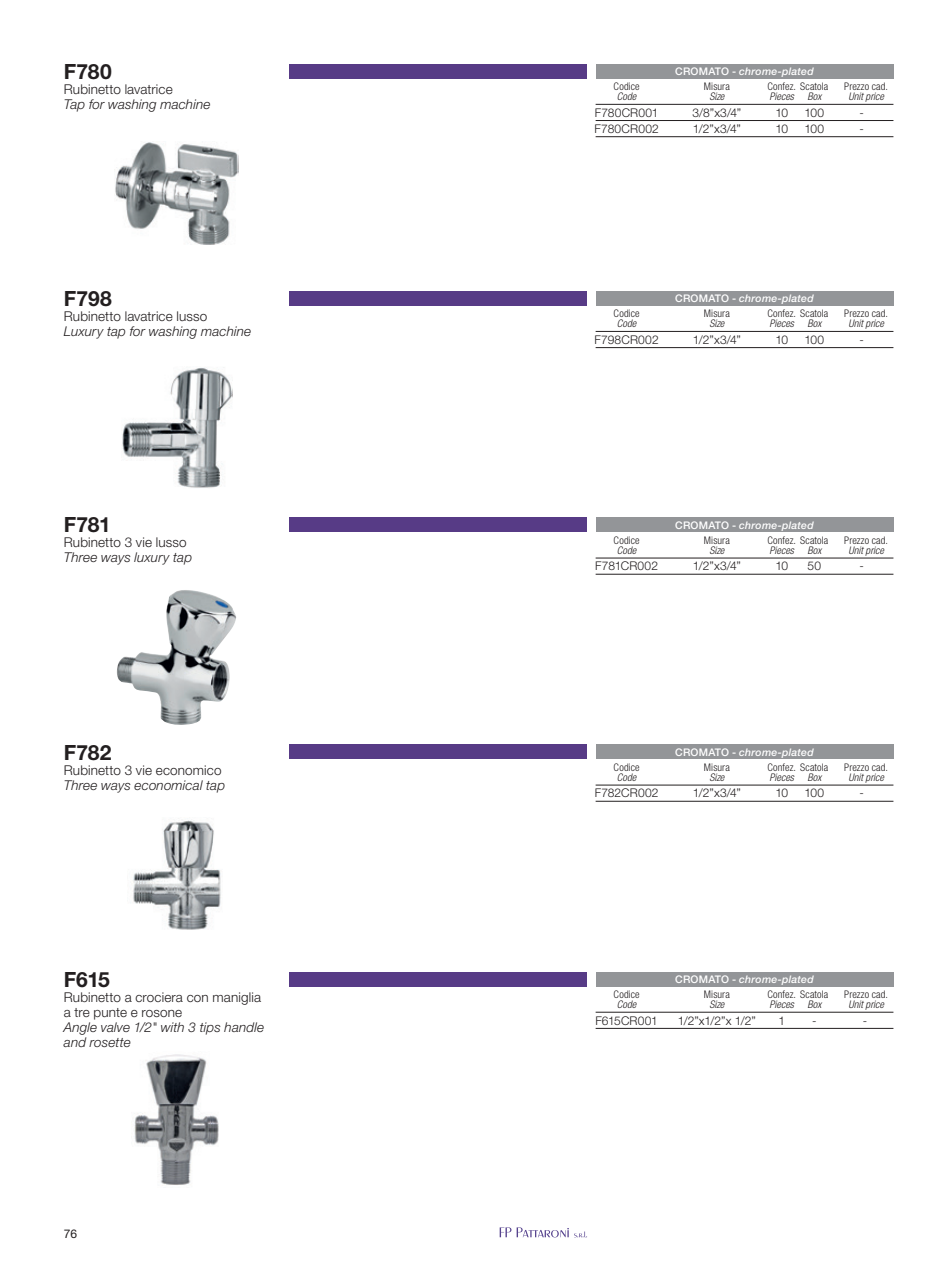
<style>
.page{position:relative;width:936px;height:1263px;background:#fff}
.page>*{position:absolute;margin:0;border:0;box-sizing:border-box;transform-origin:0 0}
.Didascalie{font:700 21px "Helvetica Neue LT Std";letter-spacing:-.005em;color:#231f20}
.t1{font:300 13.5px "Helvetica Neue LT Std";letter-spacing:.01em;color:#231f20}
.t2{font:italic 300 13.5px "Helvetica Neue LT Std";letter-spacing:.01em;color:#231f20}
.Prezzi{font:300 12px "Helvetica Neue LT Std";letter-spacing:.01em;color:#231f20}
.t3{font:12px "Helvetica Neue LT Std";color:#231f20}
.Didascalie-2{font:300 condensed 10.5px "Helvetica Neue LT Std";letter-spacing:.015em;color:#231f20}
.Didascalie-3{font:italic 300 condensed 10.5px "Helvetica Neue LT Std";letter-spacing:.01em;color:#231f20}
.t4{font:italic 500 10.5px "Helvetica Neue LT Std";letter-spacing:.02em;color:#fff}
.s1{font-style:normal}
</style>
<div class="page">
<hr style="left:595px;top:104px;width:298px;height:1px;background:#231f20">
<hr style="left:595px;top:120px;width:298px;height:1px;background:#231f20">
<hr style="left:595px;top:136px;width:298px;height:1px;background:#231f20">
<hr style="left:595px;top:331px;width:298px;height:1px;background:#231f20">
<hr style="left:595px;top:347px;width:298px;height:1px;background:#231f20">
<hr style="left:595px;top:558px;width:298px;height:1px;background:#231f20">
<hr style="left:595px;top:574px;width:298px;height:1px;background:#231f20">
<hr style="left:595px;top:785px;width:298px;height:1px;background:#231f20">
<hr style="left:595px;top:801px;width:298px;height:1px;background:#231f20">
<hr style="left:595px;top:1012px;width:298px;height:1px;background:#231f20">
<hr style="left:595px;top:1028px;width:298px;height:1px;background:#231f20">
<div style="left:595px;top:64px;width:298px;height:15px;background:#939598"></div>
<div style="left:595px;top:291px;width:298px;height:15px;background:#939598"></div>
<div style="left:595px;top:517px;width:298px;height:15px;background:#939598"></div>
<div style="left:595px;top:744px;width:298px;height:15px;background:#939598"></div>
<div style="left:289px;top:64px;width:298px;height:15px;background:#573b86"></div>
<div style="left:289px;top:291px;width:298px;height:15px;background:#573b86"></div>
<div style="left:289px;top:517px;width:298px;height:15px;background:#573b86"></div>
<div style="left:289px;top:744px;width:298px;height:15px;background:#573b86"></div>
<div style="left:595px;top:972px;width:298px;height:14px;background:#939598"></div>
<div style="left:289px;top:972px;width:298px;height:14px;background:#573b86"></div>
<img style="left:115px;top:142px;width:123px;height:103px">
<img style="left:117px;top:590px;width:119px;height:135px">
<img style="left:133px;top:820px;width:88px;height:110px">
<img style="left:122px;top:367px;width:110px;height:121px">
<img style="left:134px;top:1054px;width:85px;height:131px">
<svg style="left:499px;top:1227px;width:88px;height:10px"></svg>
<p class="Didascalie" style="left:64px;top:58px;width:49px">F780</p>
<p class="t1" style="left:64px;top:81px;width:110px">Rubinetto lavatrice</p>
<p class="t2" style="left:64px;top:96px;width:148px">Tap for washing machine</p>
<p class="Didascalie" style="left:64px;top:285px;width:49px">F798</p>
<p class="t1" style="left:64px;top:308px;width:145px">Rubinetto lavatrice lusso</p>
<p class="t2" style="left:64px;top:323px;width:189px">Luxury tap for washing machine</p>
<p class="Didascalie" style="left:64px;top:512px;width:48px">F781</p>
<p class="t1" style="left:64px;top:534px;width:124px">Rubinetto 3 vie lusso</p>
<p class="t2" style="left:64px;top:550px;width:130px">Three ways luxury tap</p>
<p class="Didascalie" style="left:64px;top:739px;width:49px">F782</p>
<p class="t1" style="left:64px;top:761px;width:159px">Rubinetto 3 vie economico</p>
<p class="t2" style="left:64px;top:777px;width:163px">Three ways economical tap</p>
<p class="Didascalie" style="left:64px;top:966px;width:48px">F615</p>
<p class="t1" style="left:64px;top:988px;width:199px">Rubinetto a crociera con maniglia</p>
<p class="t1" style="left:64px;top:1003px;width:120px">a tre punte e rosone</p>
<p class="t2" style="left:64px;top:1019px;width:202px">Angle valve 1/2" with 3 tips handle</p>
<p class="t2" style="left:64px;top:1034px;width:68px">and rosette</p>
<p class="t3" style="left:64px;top:1226px;width:15px">76</p>
<p class="Didascalie-2" style="left:613px;top:80px;width:28px">Codice</p>
<p class="Didascalie-3" style="left:617px;top:91px;width:21px">Code</p>
<p class="Prezzi" style="left:594px;top:105px;width:65px">F780CR001</p>
<p class="Prezzi" style="left:594px;top:121px;width:66px">F780CR002</p>
<p class="t4" style="left:675px;top:65px;width:140px"><span class="s1">CROMATO -</span> chrome-plated</p>
<p class="Didascalie-2" style="left:703px;top:80px;width:27px">Misura</p>
<p class="Didascalie-3" style="left:709px;top:91px;width:17px">Size</p>
<p class="Didascalie-2" style="left:767px;top:80px;width:62px">Confez. Scatola</p>
<p class="Didascalie-3" style="left:769px;top:91px;width:26px">Pieces</p>
<p class="Didascalie-3" style="left:807px;top:91px;width:15px">Box</p>
<p class="Didascalie-2" style="left:844px;top:80px;width:45px">Prezzo cad.</p>
<p class="Didascalie-3" style="left:848px;top:91px;width:37px">Unit price</p>
<p class="Prezzi" style="left:692px;top:105px;width:50px">3/8”x3/4”</p>
<p class="Prezzi" style="left:692px;top:121px;width:50px">1/2”x3/4”</p>
<p class="Prezzi" style="left:775px;top:105px;width:14px">10</p>
<p class="Prezzi" style="left:775px;top:121px;width:14px">10</p>
<p class="Prezzi" style="left:804px;top:105px;width:21px">100</p>
<p class="Prezzi" style="left:804px;top:121px;width:21px">100</p>
<p class="Prezzi" style="left:859px;top:105px;width:6px">-</p>
<p class="Prezzi" style="left:859px;top:121px;width:6px">-</p>
<p class="Didascalie-2" style="left:613px;top:307px;width:28px">Codice</p>
<p class="Didascalie-3" style="left:617px;top:318px;width:21px">Code</p>
<p class="Prezzi" style="left:594px;top:332px;width:66px">F798CR002</p>
<p class="t4" style="left:675px;top:292px;width:140px"><span class="s1">CROMATO -</span> chrome-plated</p>
<p class="Didascalie-2" style="left:703px;top:307px;width:27px">Misura</p>
<p class="Didascalie-3" style="left:709px;top:318px;width:17px">Size</p>
<p class="Didascalie-2" style="left:767px;top:307px;width:62px">Confez. Scatola</p>
<p class="Didascalie-3" style="left:769px;top:318px;width:26px">Pieces</p>
<p class="Didascalie-3" style="left:807px;top:318px;width:15px">Box</p>
<p class="Didascalie-2" style="left:844px;top:307px;width:45px">Prezzo cad.</p>
<p class="Didascalie-3" style="left:848px;top:318px;width:37px">Unit price</p>
<p class="Prezzi" style="left:692px;top:332px;width:50px">1/2”x3/4”</p>
<p class="Prezzi" style="left:775px;top:332px;width:14px">10</p>
<p class="Prezzi" style="left:804px;top:332px;width:21px">100</p>
<p class="Prezzi" style="left:859px;top:332px;width:6px">-</p>
<p class="Didascalie-2" style="left:613px;top:534px;width:28px">Codice</p>
<p class="Didascalie-3" style="left:617px;top:544px;width:21px">Code</p>
<p class="Prezzi" style="left:595px;top:559px;width:64px">F781CR002</p>
<p class="t4" style="left:675px;top:519px;width:140px"><span class="s1">CROMATO -</span> chrome-plated</p>
<p class="Didascalie-2" style="left:703px;top:534px;width:27px">Misura</p>
<p class="Didascalie-3" style="left:709px;top:544px;width:17px">Size</p>
<p class="Didascalie-2" style="left:767px;top:534px;width:62px">Confez. Scatola</p>
<p class="Didascalie-3" style="left:769px;top:544px;width:26px">Pieces</p>
<p class="Didascalie-3" style="left:807px;top:544px;width:15px">Box</p>
<p class="Didascalie-2" style="left:844px;top:534px;width:45px">Prezzo cad.</p>
<p class="Didascalie-3" style="left:848px;top:544px;width:37px">Unit price</p>
<p class="Prezzi" style="left:692px;top:559px;width:50px">1/2”x3/4”</p>
<p class="Prezzi" style="left:775px;top:559px;width:14px">10</p>
<p class="Prezzi" style="left:807px;top:559px;width:15px">50</p>
<p class="Prezzi" style="left:859px;top:559px;width:6px">-</p>
<p class="Didascalie-2" style="left:613px;top:761px;width:28px">Codice</p>
<p class="Didascalie-3" style="left:617px;top:771px;width:21px">Code</p>
<p class="Prezzi" style="left:594px;top:786px;width:65px">F782CR002</p>
<p class="t4" style="left:675px;top:746px;width:140px"><span class="s1">CROMATO -</span> chrome-plated</p>
<p class="Didascalie-2" style="left:703px;top:761px;width:27px">Misura</p>
<p class="Didascalie-3" style="left:709px;top:771px;width:17px">Size</p>
<p class="Didascalie-2" style="left:767px;top:761px;width:62px">Confez. Scatola</p>
<p class="Didascalie-3" style="left:769px;top:771px;width:26px">Pieces</p>
<p class="Didascalie-3" style="left:807px;top:771px;width:15px">Box</p>
<p class="Didascalie-2" style="left:844px;top:761px;width:45px">Prezzo cad.</p>
<p class="Didascalie-3" style="left:848px;top:771px;width:37px">Unit price</p>
<p class="Prezzi" style="left:692px;top:786px;width:50px">1/2”x3/4”</p>
<p class="Prezzi" style="left:775px;top:786px;width:14px">10</p>
<p class="Prezzi" style="left:804px;top:786px;width:21px">100</p>
<p class="Prezzi" style="left:859px;top:786px;width:6px">-</p>
<p class="t4" style="left:675px;top:973px;width:140px"><span class="s1">CROMATO -</span> chrome-plated</p>
<p class="Didascalie-2" style="left:613px;top:988px;width:28px">Codice</p>
<p class="Didascalie-3" style="left:617px;top:998px;width:21px">Code</p>
<p class="Didascalie-2" style="left:703px;top:988px;width:27px">Misura</p>
<p class="Didascalie-3" style="left:709px;top:998px;width:17px">Size</p>
<p class="Didascalie-2" style="left:767px;top:988px;width:62px">Confez. Scatola</p>
<p class="Didascalie-3" style="left:769px;top:998px;width:26px">Pieces</p>
<p class="Didascalie-3" style="left:807px;top:998px;width:15px">Box</p>
<p class="Didascalie-2" style="left:844px;top:988px;width:45px">Prezzo cad.</p>
<p class="Didascalie-3" style="left:848px;top:998px;width:37px">Unit price</p>
<p class="Prezzi" style="left:595px;top:1013px;width:64px">F615CR001</p>
<p class="Prezzi" style="left:677px;top:1013px;width:80px">1/2”x1/2”x 1/2”</p>
<p class="Prezzi" style="left:778px;top:1013px;width:8px">1</p>
<p class="Prezzi" style="left:812px;top:1013px;width:6px">-</p>
<p class="Prezzi" style="left:862px;top:1013px;width:6px">-</p>
</div>
